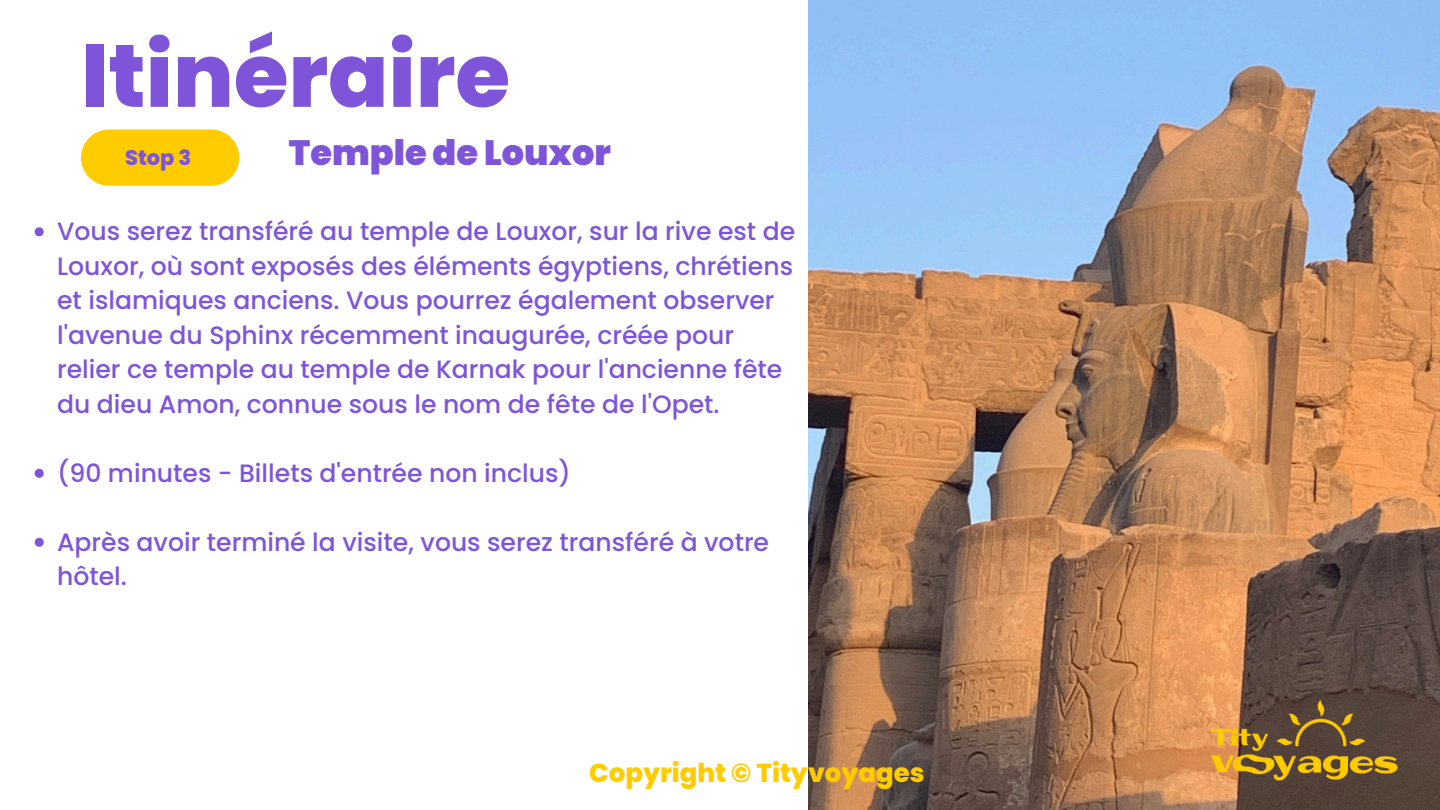
<style>
.page{position:relative;width:1440px;height:810px;background:#fff}
.page>*{position:absolute;margin:0;border:0;box-sizing:border-box;transform-origin:0 0}
.t1{font:800 88.7px "Poppins";color:#7e55d9}
.t2{font:900 35.1px "Poppins";color:#7e55d9}
.t3{font:800 26px "Poppins";color:#fc0}
.t4{font:500 25.1px/34.5px "Poppins";color:#7e55d9}
.t5{font:800 21px "Poppins";color:#7e55d9}
</style>
<div class="page">
<div style="left:81px;top:129px;width:158px;height:57px;background:#fc0;border-radius:28px"></div>
<img style="left:808px;top:0;width:632px;height:810px">
<img style="left:1198px;top:691px;width:212px;height:99px">
<svg style="left:35px;top:227px;width:9px;height:9px"></svg>
<svg style="left:35px;top:469px;width:9px;height:9px"></svg>
<svg style="left:35px;top:538px;width:9px;height:9px"></svg>
<p class="t1" style="left:81px;top:14px;width:431px">Itinéraire</p>
<p class="t5" style="left:125px;top:143px;width:68px">Stop 3</p>
<p class="t2" style="left:289px;top:128px;width:323px">Temple de Louxor</p>
<h2 class="t4" style="left:57px;top:214px;width:740px">Vous serez transféré au temple de Louxor, sur la rive est de Louxor, où sont exposés des éléments égyptiens, chrétiens et islamiques anciens. Vous pourrez également observer l'avenue du Sphinx récemment inaugurée, créée pour relier ce temple au temple de Karnak pour l'ancienne fête du dieu Amon, connue sous le nom de fête de l'Opet.</h2>
<p class="t4" style="left:57px;top:456px;width:515px">(90 minutes - Billets d'entrée non inclus)</p>
<p class="t4" style="left:57px;top:525px;width:714px">Après avoir terminé la visite, vous serez transféré à votre hôtel.</p>
<h3 class="t3" style="left:589px;top:754px;width:337px">Copyright © Tityvoyages</h3>
</div>
